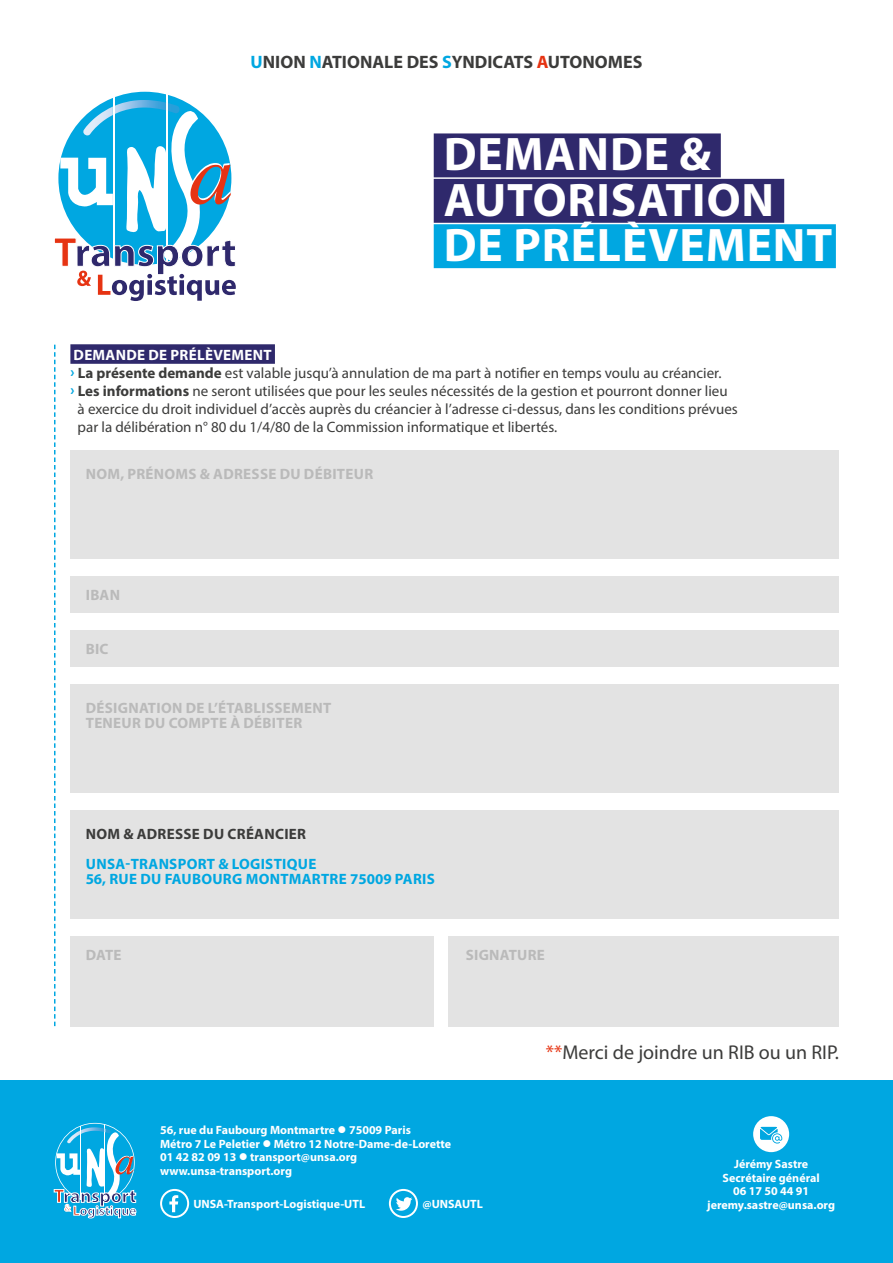
<style>
.page{position:relative;width:893px;height:1263px;background:#fff}
.page>*{position:absolute;margin:0;border:0;box-sizing:border-box;transform-origin:0 0}
.t1{font:700 47.25px/45.5px "Myriad Pro";letter-spacing:.02em;color:#fff}
.t2{font:19.95px "Myriad Pro";color:#3c3c3b}
.t3{font:700 18px "Myriad Pro";color:#3c3c3b}
.t4{font:15px "Myriad Pro";color:#3c3c3b}
.t5{font:700 15px/15px "Myriad Pro";letter-spacing:.02em;color:#bababa}
.t6{font:700 15px/15px "Myriad Pro";letter-spacing:.02em;color:#00a7e1}
.t7{font:700 15px "Myriad Pro";letter-spacing:.02em;color:#3c3c3b}
.t8{font:700 15px "Myriad Pro";letter-spacing:.02em;color:#fff}
.t9{font:700 12px/13.5px "Myriad Pro";color:#fff}
.s1{color:#00a7e1}
.s2{color:#e63312}
.s3{font-weight:700;color:#00a7e1}
.s4{font-weight:700}
</style>
<div class="page">
<div style="left:434px;top:133px;width:287px;height:44px;background:#2f296c"></div>
<div style="left:434px;top:179px;width:350px;height:44px;background:#2f296c"></div>
<div style="left:434px;top:224px;width:402px;height:44px;background:#00a7e1"></div>
<svg style="left:54px;top:345px;width:2px;height:681px"></svg>
<div style="left:71px;top:450px;width:768px;height:108px;background:#e3e3e3"></div>
<div style="left:71px;top:684px;width:768px;height:108px;background:#e3e3e3"></div>
<div style="left:71px;top:810px;width:768px;height:108px;background:#e3e3e3"></div>
<div style="left:71px;top:576px;width:768px;height:36px;background:#e3e3e3"></div>
<div style="left:71px;top:630px;width:768px;height:36px;background:#e3e3e3"></div>
<div style="left:70px;top:936px;width:364px;height:90px;background:#e3e3e3"></div>
<div style="left:449px;top:936px;width:390px;height:90px;background:#e3e3e3"></div>
<div style="left:70px;top:344px;width:205px;height:20px;background:#2f296c"></div>
<svg style="left:54px;top:91px;width:182px;height:210px"></svg>
<div style="left:0;top:1080px;width:893px;height:183px;background:#00a7e1"></div>
<svg style="left:160px;top:1189px;width:29px;height:29px"></svg>
<svg style="left:389px;top:1189px;width:29px;height:29px"></svg>
<svg style="left:54px;top:1123px;width:82px;height:95px"></svg>
<div style="left:753px;top:1116px;width:36px;height:36px;background:#fff;border-radius:50%"></div>
<svg style="left:760px;top:1127px;width:22px;height:16px"></svg>
<p class="t3" style="left:251px;top:50px;width:393px"><span class="s1">U</span>NION <span class="s1">N</span>ATIONALE DES <span class="s1">S</span>YNDICATS <span class="s2">A</span>UTONOMES</p>
<h1 class="t1" style="left:444px;top:130px;width:390px">DEMANDE &amp;<br>AUTORISATION<br>DE PRÉLÈVEMENT</h1>
<p class="t8" style="left:74px;top:345px;width:200px">DEMANDE DE PRÉLÈVEMENT</p>
<p class="t4" style="left:71px;top:364px;width:652px"><span class="s3">›</span> <span class="s4">La présente demande</span> est valable jusqu’à annulation de ma part à notifier en temps voulu au créancier.</p>
<p class="t4" style="left:71px;top:382px;width:659px"><span class="s3">›</span> <span class="s4">Les informations</span> ne seront utilisées que pour les seules nécessités de la gestion et pourront donner lieu</p>
<p class="t4" style="left:78px;top:400px;width:662px">à exercice du droit individuel d’accès auprès du créancier à l’adresse ci-dessus, dans les conditions prévues</p>
<p class="t4" style="left:78px;top:418px;width:481px">par la délibération n° 80 du 1/4/80 de la Commission informatique et libertés.</p>
<p class="t5" style="left:86px;top:466px;width:289px">NOM, PRÉNOMS &amp; ADRESSE DU DÉBITEUR</p>
<p class="t5" style="left:86px;top:587px;width:36px">IBAN</p>
<p class="t5" style="left:86px;top:641px;width:24px">BIC</p>
<p class="t5" style="left:86px;top:700px;width:247px">DÉSIGNATION DE L’ÉTABLISSEMENT<br>TENEUR DU COMPTE À DÉBITER</p>
<p class="t7" style="left:86px;top:824px;width:222px">NOM &amp; ADRESSE DU CRÉANCIER</p>
<p class="t6" style="left:86px;top:856px;width:351px">UNSA-TRANSPORT &amp; LOGISTIQUE<br>56, RUE DU FAUBOURG MONTMARTRE 75009 PARIS</p>
<p class="t5" style="left:86px;top:947px;width:37px">DATE</p>
<p class="t5" style="left:466px;top:947px;width:81px">SIGNATURE</p>
<p class="t9" style="left:160px;top:1123px;width:293px">56, rue du Faubourg Montmartre ● 75009 Paris<br>Métro 7 Le Peletier ● Métro 12 Notre-Dame-de-Lorette 01 42 82 09 13 ● transport@unsa.org www.unsa-transport.org</p>
<h2 class="t2" style="left:546px;top:1040px;width:295px"><span class="s2">**</span>Merci de joindre un RIB ou un RIP.</h2>
<p class="t9" style="left:723px;top:1157px;width:99px;text-align:center">Jérémy Sastre<br>Secrétaire général<br>06 17 50 44 91</p>
<p class="t9" style="left:193px;top:1197px;width:173px">UNSA-Transport-Logistique-UTL</p>
<p class="t9" style="left:422px;top:1197px;width:62px">@UNSAUTL</p>
<p class="t9" style="left:707px;top:1197px;width:129px">jeremy.sastre@unsa.org</p>
</div>
